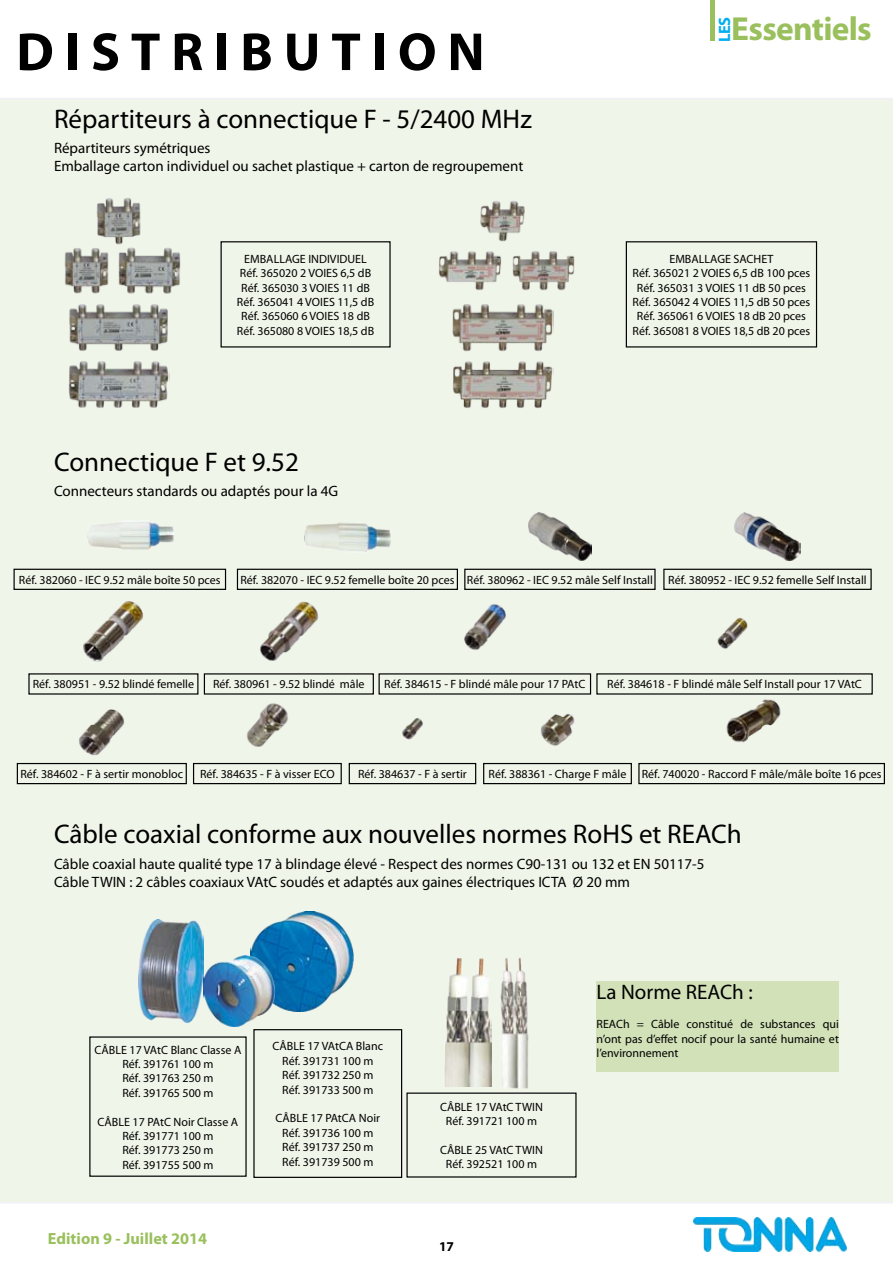
<style>
.page{position:relative;width:893px;height:1263px;background:#fff}
.page>*{position:absolute;margin:0;border:0;box-sizing:border-box;transform-origin:0 0}
.t1{font:700 54px "Myriad Pro";letter-spacing:.2em;color:#000}
.t2{font:700 33.45px "Myriad Pro";letter-spacing:-.02em;color:#99c05c}
.t3{font:27px "Myriad Pro";color:#000}
.t4{font:21px "Myriad Pro";color:#000}
.t5{font:700 16.5px "Myriad Pro";color:#00aeef}
.t6{font:700 16.2px "Myriad Pro";color:#99c05c}
.t7{font:15px/18px "Myriad Pro";color:#000}
.t8{font:700 13.5px "Myriad Pro";color:#000}
.t9{font:12px/14.4px "Myriad Pro";color:#000;text-align:center}
</style>
<div class="page">
<img style="left:693px;top:1218px;width:153px;height:33px">
<div style="left:0;top:98px;width:893px;height:1105px;background:#f0f5e9"></div>
<hr style="left:710px;top:0;width:4px;height:40px;background:#99c05c">
<div style="left:221px;top:241px;width:170px;height:106px;border:1px solid #000"></div>
<img style="left:246px;top:590px;width:85px;height:83px">
<img style="left:71px;top:590px;width:85px;height:83px">
<img style="left:451px;top:601px;width:67px;height:51px">
<img style="left:709px;top:610px;width:47px;height:47px">
<img style="left:510px;top:681px;width:95px;height:96px">
<img style="left:721px;top:695px;width:65px;height:51px">
<img style="left:220px;top:678px;width:95px;height:95px">
<img style="left:54px;top:684px;width:96px;height:96px">
<img style="left:390px;top:706px;width:44px;height:44px">
<img style="left:305px;top:522px;width:85px;height:30px">
<img style="left:88px;top:520px;width:85px;height:29px">
<img style="left:735px;top:513px;width:65px;height:47px">
<img style="left:528px;top:513px;width:64px;height:47px">
<img style="left:250px;top:911px;width:103px;height:100px">
<img style="left:138px;top:920px;width:66px;height:103px">
<img style="left:203px;top:955px;width:72px;height:71px">
<div style="left:626px;top:241px;width:191px;height:106px;border:1px solid #000"></div>
<img style="left:68px;top:196px;width:102px;height:49px">
<img style="left:36px;top:245px;width:62px;height:52px">
<img style="left:98px;top:245px;width:103px;height:52px">
<img style="left:68px;top:302px;width:102px;height:51px">
<img style="left:68px;top:360px;width:102px;height:51px">
<img style="left:451px;top:196px;width:102px;height:49px">
<img style="left:419px;top:245px;width:73px;height:52px">
<img style="left:492px;top:245px;width:102px;height:52px">
<img style="left:451px;top:302px;width:102px;height:51px">
<img style="left:451px;top:360px;width:102px;height:51px">
<div style="left:14px;top:569px;width:212px;height:21px;border:1px solid #000"></div>
<div style="left:237px;top:569px;width:221px;height:21px;border:1px solid #000"></div>
<div style="left:464px;top:569px;width:192px;height:21px;border:1px solid #000"></div>
<div style="left:663px;top:569px;width:209px;height:21px;border:1px solid #000"></div>
<div style="left:17px;top:763px;width:170px;height:21px;border:1px solid #000"></div>
<div style="left:193px;top:763px;width:149px;height:21px;border:1px solid #000"></div>
<div style="left:349px;top:763px;width:127px;height:21px;border:1px solid #000"></div>
<div style="left:638px;top:763px;width:247px;height:21px;border:1px solid #000"></div>
<div style="left:483px;top:763px;width:149px;height:21px;border:1px solid #000"></div>
<div style="left:253px;top:1029px;width:149px;height:149px;border:1px solid #000"></div>
<img style="left:444px;top:957px;width:47px;height:130px">
<img style="left:496px;top:956px;width:36px;height:133px">
<div style="left:597px;top:981px;width:242px;height:90px;background:#d2e1b8"></div>
<h1 class="t1" style="left:16px;top:17px;width:470px">DISTRIBUTION</h1>
<h3 class="t3" style="left:54px;top:102px;width:480px">Répartiteurs à connectique F - 5/2400 MHz</h3>
<p class="t7" style="left:54px;top:139px;width:471px">Répartiteurs symétriques<br>Emballage carton individuel ou sachet plastique + carton de regroupement</p>
<p class="t9" style="left:237px;top:251px;width:139px">EMBALLAGE INDIVIDUEL<br>Réf. 365020 2 VOIES 6,5 dB<br>Réf. 365030 3 VOIES 11 dB<br>Réf. 365041 4 VOIES 11,5 dB<br>Réf. 365060 6 VOIES 18 dB<br>Réf. 365080 8 VOIES 18,5 dB</p>
<h3 class="t3" style="left:54px;top:445px;width:246px">Connectique F et 9.52</h3>
<p class="t7" style="left:54px;top:482px;width:286px">Connecteurs standards ou adaptés pour la 4G</p>
<h3 class="t5" style="left:714px;top:42px;width:26px;rotate:-90deg">LES</h3>
<h2 class="t2" style="left:731px;top:7px;width:142px">Essentiels</h2>
<p class="t9" style="left:633px;top:251px;width:179px">EMBALLAGE SACHET<br>Réf. 365021 2 VOIES 6,5 dB 100 pces<br>Réf. 365031 3 VOIES 11 dB 50 pces<br>Réf. 365042 4 VOIES 11,5 dB 50 pces<br>Réf. 365061 6 VOIES 18 dB 20 pces<br>Réf. 365081 8 VOIES 18,5 dB 20 pces</p>
<p class="t9" style="left:19px;top:572px;width:203px">Réf. 382060 - IEC 9.52 mâle boîte 50 pces</p>
<p class="t9" style="left:240px;top:572px;width:414px">Réf. 382070 - IEC 9.52 femelle boîte 20 pces Réf. 380962 - IEC 9.52 mâle Self Install</p>
<p class="t9" style="left:668px;top:572px;width:200px">Réf. 380952 - IEC 9.52 femelle Self Install</p>
<p class="t9" style="left:33px;top:677px;width:163px">Réf. 380951 - 9.52 blindé femelle</p>
<p class="t9" style="left:213px;top:677px;width:153px">Réf. 380961 - 9.52 blindé mâle</p>
<p class="t9" style="left:384px;top:677px;width:203px">Réf. 384615 - F blindé mâle pour 17 PAtC</p>
<p class="t9" style="left:607px;top:677px;width:256px">Réf. 384618 - F blindé mâle Self Install pour 17 VAtC</p>
<p class="t9" style="left:20px;top:767px;width:164px">Réf. 384602 - F à sertir monobloc</p>
<p class="t9" style="left:200px;top:767px;width:136px">Réf. 384635 - F à visser ECO</p>
<p class="t9" style="left:358px;top:767px;width:110px">Réf. 384637 - F à sertir</p>
<p class="t9" style="left:642px;top:767px;width:241px">Réf. 740020 - Raccord F mâle/mâle boîte 16 pces</p>
<p class="t9" style="left:489px;top:767px;width:139px">Réf. 388361 - Charge F mâle</p>
<h3 class="t3" style="left:54px;top:818px;width:689px">Câble coaxial conforme aux nouvelles normes RoHS et REACh</h3>
<p class="t7" style="left:54px;top:854px;width:652px">Câble coaxial haute qualité type 17 à blindage élevé - Respect des normes C90-131 ou 132 et EN 50117-5<br>Câble TWIN : 2 câbles coaxiaux VAtC soudés et adaptés aux gaines électriques ICTA Ø 20 mm</p>
<p class="t9" style="left:95px;top:1042px;width:148px">CÂBLE 17 VAtC Blanc Classe A<br>Réf. 391761 100 m<br>Réf. 391763 250 m<br>Réf. 391765 500 m</p>
<p class="t9" style="left:98px;top:1114px;width:142px">CÂBLE 17 PAtC Noir Classe A<br>Réf. 391771 100 m<br>Réf. 391773 250 m<br>Réf. 391755 500 m</p>
<h3 class="t6" style="left:48px;top:1227px;width:161px">Edition 9 - Juillet 2014</h3>
<p class="t9" style="left:272px;top:1039px;width:112px">CÂBLE 17 VAtCA Blanc<br>Réf. 391731 100 m<br>Réf. 391732 250 m<br>Réf. 391733 500 m</p>
<p class="t9" style="left:276px;top:1111px;width:106px">CÂBLE 17 PAtCA Noir<br>Réf. 391736 100 m<br>Réf. 391737 250 m<br>Réf. 391739 500 m</p>
<p class="t9" style="left:440px;top:1099px;width:104px">CÂBLE 17 VAtC TWIN<br>Réf. 391721 100 m</p>
<p class="t9" style="left:440px;top:1142px;width:104px">CÂBLE 25 VAtC TWIN<br>Réf. 392521 100 m</p>
<p class="t8" style="left:439px;top:1238px;width:16px">17</p>
<h3 class="t4" style="left:597px;top:979px;width:158px">La Norme REACh :</h3>
<p class="t9" style="left:597px;top:1017px;width:244px;text-align:justify">REACh = Câble constitué de substances qui n’ont pas d’effet nocif pour la santé humaine et l’environnement</p>
</div>
